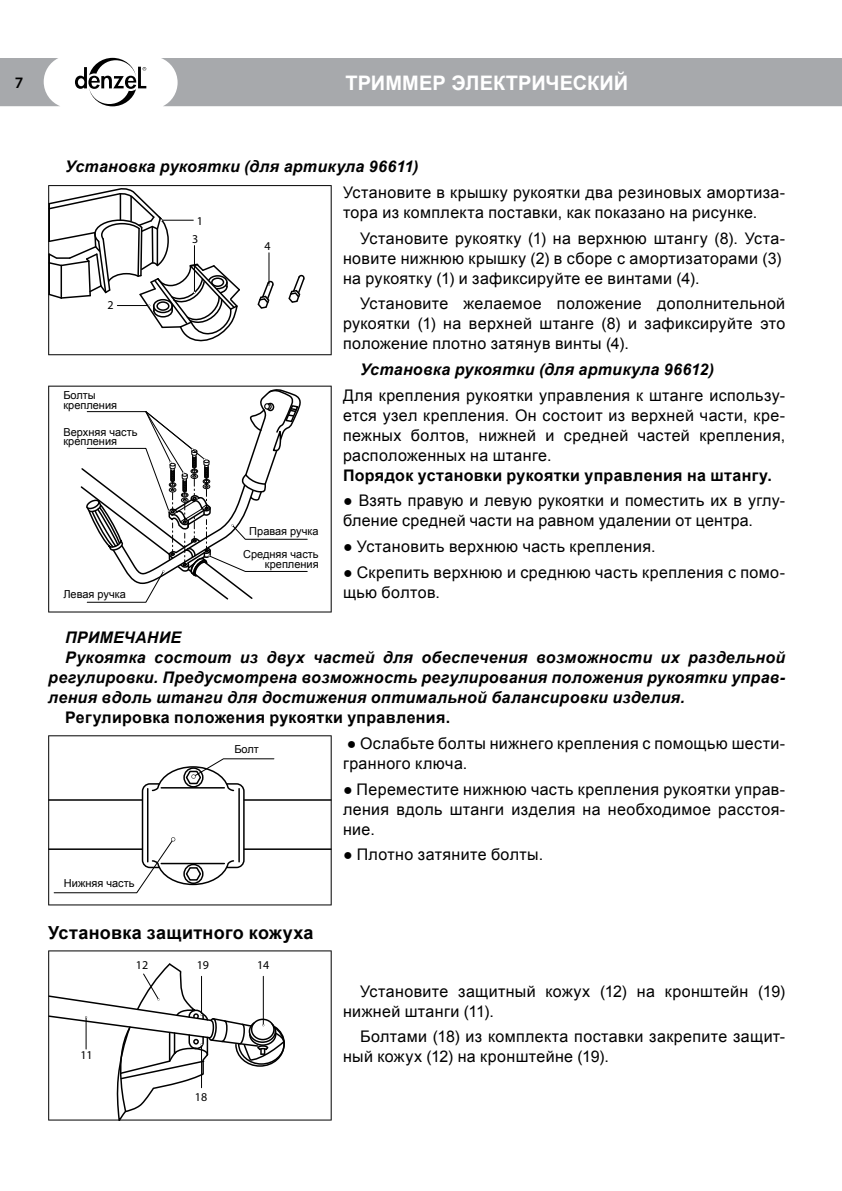
<style>
.page{position:relative;width:842px;height:1191px;background:#fff}
.page>*{position:absolute;margin:0;border:0;box-sizing:border-box;transform-origin:0 0}
.t1{font:700 20px "Arial";letter-spacing:.005em;color:#fff}
.t2{font:700 18px "Arial";letter-spacing:.02em;color:#000}
.t3{font:16px/20px "Arial";letter-spacing:.025em;color:#000}
.t4{font:italic 700 16px "Arial";letter-spacing:.02em;color:#000}
.t5{font:700 16px "Arial";letter-spacing:.02em;color:#000}
.t6{font:600 16px "Myriad Pro";color:#000}
.t7{font:12px "Myriad Pro";color:#000}
.t8{font:11px/9.6px "Arial";color:#000}
</style>
<div class="page">
<div style="left:161px;top:58px;width:681px;height:48px;background:#a7a9ac"></div>
<svg style="left:0;top:58px;width:60px;height:48px"></svg>
<svg style="left:75px;top:58px;width:71px;height:48px"></svg>
<svg style="left:48px;top:185px;width:284px;height:170px"></svg>
<hr style="left:269px;top:253px;width:1px;height:32px;background:#000">
<svg style="left:48px;top:187px;width:193px;height:158px"></svg>
<svg style="left:257px;top:281px;width:18px;height:29px"></svg>
<svg style="left:287px;top:275px;width:19px;height:29px"></svg>
<svg style="left:48px;top:386px;width:284px;height:226px"></svg>
<svg style="left:79px;top:389px;width:229px;height:214px"></svg>
<svg style="left:48px;top:735px;width:284px;height:170px"></svg>
<svg style="left:53px;top:758px;width:222px;height:135px"></svg>
<hr style="left:238px;top:788px;width:2px;height:73px;background:#000">
<hr style="left:147px;top:788px;width:1px;height:73px;background:#000">
<hr style="left:244px;top:799px;width:87px;height:1px;background:#000">
<hr style="left:244px;top:848px;width:87px;height:2px;background:#000">
<hr style="left:49px;top:799px;width:93px;height:1px;background:#000">
<hr style="left:49px;top:848px;width:93px;height:2px;background:#000">
<svg style="left:48px;top:950px;width:284px;height:170px"></svg>
<svg style="left:48px;top:962px;width:238px;height:158px"></svg>
<p class="t6" style="left:15px;top:72px;width:10px">7</p>
<p class="t1" style="left:345px;top:70px;width:175px">ТРИММЕР электри</p>
<p class="t1" style="left:545px;top:70px;width:84px">ческий</p>
<p class="t4" style="left:65px;top:156px;width:355px">Установка рукоятки (для артикула 96611)</p>
<p class="t7" style="left:107px;top:298px;width:8px">2</p>
<p class="t7" style="left:197px;top:214px;width:8px">1</p>
<p class="t7" style="left:192px;top:231px;width:8px">3</p>
<p class="t7" style="left:264px;top:238px;width:8px">4</p>
<p class="t3" style="left:343px;top:182px;width:444px">Установите в крышку рукоятки два резиновых амортиза&shy;тора из комплекта поставки, как показано на рисунке.</p>
<p class="t3" style="left:343px;top:228px;width:444px;text-indent:17px">Установите рукоятку (1) на верхнюю штангу (8). Уста&shy;новите нижнюю крышку (2) в сборе с амортизаторами (3) на рукоятку (1) и зафиксируйте ее винтами (4).</p>
<p class="t3" style="left:343px;top:294px;width:444px;text-align:justify;text-indent:17px">Установите желаемое положение дополнительной рукоятки (1) на верхней штанге (8) и зафиксируйте это положение плотно затянув винты (4).</p>
<p class="t4" style="left:360px;top:359px;width:355px">Установка рукоятки (для артикула 96612)</p>
<p class="t8" style="left:63px;top:390px;width:55px">Болты крепления</p>
<p class="t3" style="left:343px;top:385px;width:444px;text-align:justify">Для крепления рукоятки управления к штанге использу&shy;ется узел крепления. Он состоит из верхней части, кре&shy;пежных болтов, нижней и средней частей крепления, расположенных на штанге.</p>
<p class="t5" style="left:343px;top:464px;width:430px">Порядок установки рукоятки управления на штангу.</p>
<p class="t3" style="left:343px;top:491px;width:444px">● Взять правую и левую рукоятки и поместить их в углу&shy;бление средней части на равном удалении от центра.</p>
<p class="t3" style="left:343px;top:536px;width:314px">● Установить верхнюю часть крепления.</p>
<p class="t3" style="left:343px;top:562px;width:444px">● Скрепить верхнюю и среднюю часть крепления с помо&shy;щью болтов.</p>
<p class="t4" style="left:65px;top:627px;width:117px">ПРИМЕЧАНИЕ</p>
<p class="t4" style="left:65px;top:647px;width:721px">Рукоятка состоит из двух частей для обеспечения возможности их раздельной</p>
<p class="t4" style="left:48px;top:667px;width:739px">регулировки. Предусмотрена возможность регулирования положения рукоятки управ-</p>
<p class="t4" style="left:48px;top:687px;width:638px">ления вдоль штанги для достижения оптимальной балансировки изделия.</p>
<p class="t5" style="left:65px;top:707px;width:387px">Регулировка положения рукоятки управления.</p>
<p class="t8" style="left:63px;top:427px;width:76px">Верхняя часть крепления</p>
<p class="t8" style="left:243px;top:519px;width:77px;line-height:23.4px;text-align:center">Правая ручка<br>Средняя часть</p>
<p class="t8" style="left:265px;top:559px;width:55px">крепления</p>
<p class="t8" style="left:63px;top:589px;width:64px">Левая ручка</p>
<p class="t8" style="left:64px;top:879px;width:72px">Нижняя часть</p>
<p class="t8" style="left:234px;top:744px;width:26px">Болт</p>
<p class="t3" style="left:343px;top:733px;width:444px">● Ослабьте болты нижнего крепления с помощью шести&shy;гранного ключа.</p>
<p class="t3" style="left:343px;top:779px;width:444px;text-align:justify">● Переместите нижнюю часть крепления рукоятки управ&shy;ления вдоль штанги изделия на необходимое расстоя&shy;ние.</p>
<p class="t3" style="left:343px;top:845px;width:202px">● Плотно затяните болты.</p>
<p class="t2" style="left:48px;top:921px;width:267px">Установка защитного кожуха</p>
<p class="t7" style="left:136px;top:957px;width:14px">12</p>
<p class="t7" style="left:197px;top:957px;width:14px">19</p>
<p class="t7" style="left:257px;top:957px;width:14px">14</p>
<p class="t7" style="left:80px;top:1047px;width:14px">11</p>
<p class="t7" style="left:195px;top:1089px;width:14px">18</p>
<p class="t3" style="left:343px;top:981px;width:444px;text-indent:17px">Установите защитный кожух (12) на кронштейн (19) нижней штанги (11).</p>
<p class="t3" style="left:343px;top:1026px;width:444px;text-indent:17px">Болтами (18) из комплекта поставки закрепите защит&shy;ный кожух (12) на кронштейне (19).</p>
</div>
